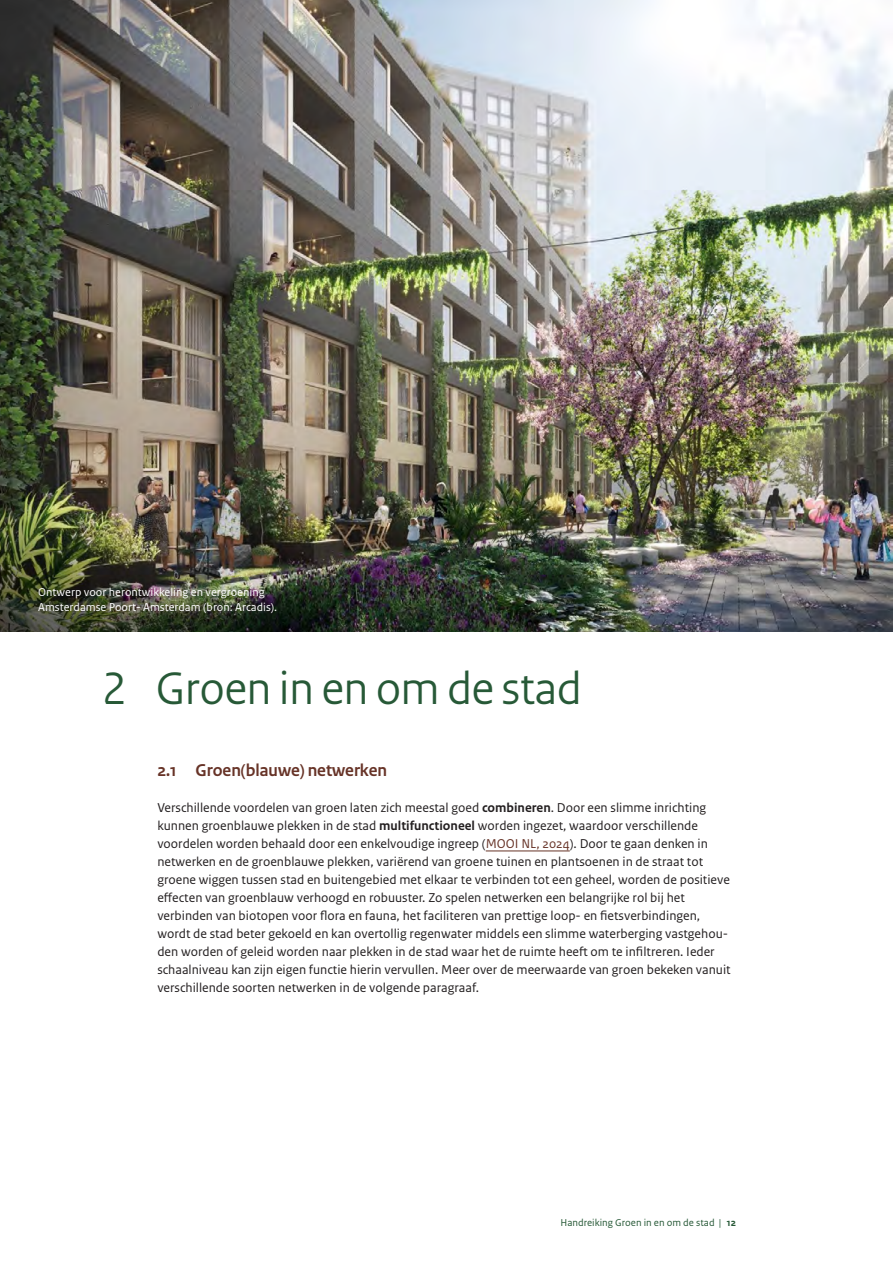
<style>
.page{position:relative;width:893px;height:1263px;background:#fff}
.page>*{position:absolute;margin:0;border:0;box-sizing:border-box;transform-origin:0 0}
.i-H2_01_RO_Titel{font:48px "Rijksoverheid Sans Heading";color:#275937}
.i-H3_04_RO_Paragraafkop_Sans{font:700 18px "Rijksoverheid Sans Heading";color:#673327}
.P_10_RO_Broodtekst_Sans{font:13.5px/18px "Rijksoverheid Sans Text";color:#231f20}
.P_13_RO_Fotobijschrift{font:12px/15px "Rijksoverheid Sans Text";color:#fff}
.t1{font:10.5px "Rijksoverheid Sans Text";color:#275937}
.s1{font-weight:700}
.s2{color:#673327}
</style>
<div class="page">
<img style="left:0;top:0;width:893px;height:631px">
<hr style="left:486px;top:851px;width:84px;height:1px;background:#673327">
<img style="left:0;top:258px;width:880px;height:373px">
<p class="P_13_RO_Fotobijschrift" style="left:38px;top:585px;width:240px">Ontwerp voor herontwikkeling en vergroening<br>Amsterdamse Poort- Amsterdam (bron: Arcadis).</p>
<h2 class="i-H2_01_RO_Titel" style="left:102px;top:660px;width:481px">2 Groen in en om de stad</h2>
<h3 class="i-H3_04_RO_Paragraafkop_Sans" style="left:157px;top:760px;width:231px">2.1 Groen(blauwe) netwerken</h3>
<p class="P_10_RO_Broodtekst_Sans" style="left:157px;top:799px;width:575px">Verschillende voordelen van groen laten zich meestal goed <span class="s1">combineren</span>. Door een slimme inrichting kunnen groenblauwe plekken in de stad <span class="s1">multifunctioneel</span> worden ingezet, waardoor verschillende voordelen worden behaald door een enkelvoudige ingreep (<span class="s2">MOOI NL, 2024</span>). Door te gaan denken in netwerken en de groenblauwe plekken, variërend van groene tuinen en plantsoenen in de straat tot groene wiggen tussen stad en buitengebied met elkaar te verbinden tot een geheel, worden de positieve effecten van groenblauw verhoogd en robuuster. Zo spelen netwerken een belangrijke rol bij het verbinden van biotopen voor flora en fauna, het faciliteren van prettige loop- en fietsverbindingen, wordt de stad beter gekoeld en kan overtollig regenwater middels een slimme waterberging vastgehou&shy;den worden of geleid worden naar plekken in de stad waar het de ruimte heeft om te infiltreren. Ieder schaalniveau kan zijn eigen functie hierin vervullen. Meer over de meerwaarde van groen bekeken vanuit verschillende soorten netwerken in de volgende paragraaf.</p>
<p class="t1" style="left:561px;top:1216px;width:177px">Handreiking Groen in en om de stad | <span class="s1">12</span></p>
</div>
